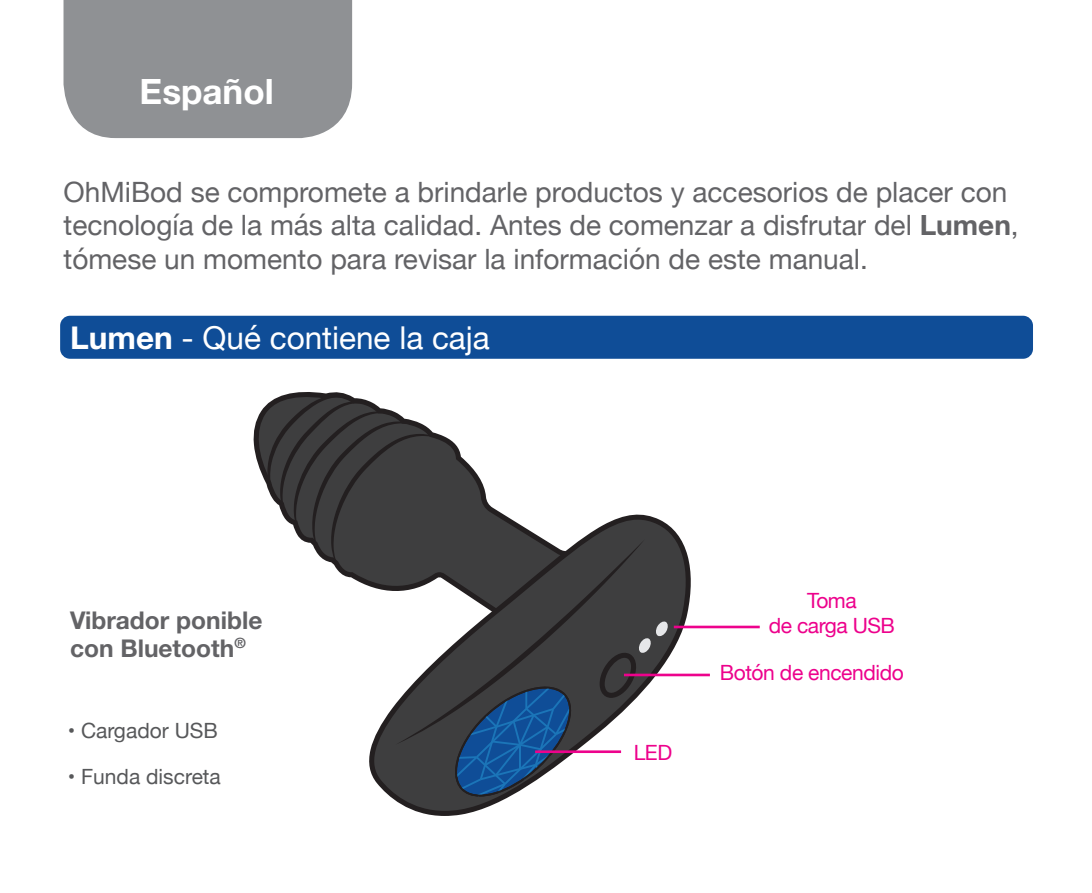
<style>
.page{position:relative;width:1092px;height:893px;background:#fff}
.page>*{position:absolute;margin:0;border:0;box-sizing:border-box;transform-origin:0 0}
.t1{font:700 35px "Helvetica Neue";color:#fff}
.t2{font:31.5px "Helvetica Neue";color:#fff}
.t3{font:28px/33.6px "Helvetica Neue";color:#636366}
.t4{font:700 24.5px/28px "Helvetica Neue";color:#636366}
.t5{font:21px/24.5px "Helvetica Neue";letter-spacing:-.02em;color:#ed028c;text-align:center}
.t6{font:21px "Helvetica Neue";color:#57585a}
.s1{font-weight:700}
</style>
<div class="page">
<div style="left:60px;top:316px;width:972px;height:43px;background:#0f4d97;border-radius:10px"></div>
<div style="left:63px;top:0;width:289px;height:138px;background:#8f9194"></div>
<svg style="left:253px;top:392px;width:235px;height:186px"></svg>
<svg style="left:267px;top:395px;width:177px;height:175px"></svg>
<svg style="left:350px;top:502px;width:343px;height:175px"></svg>
<svg style="left:367px;top:511px;width:325px;height:305px"></svg>
<svg style="left:395px;top:539px;width:249px;height:206px;fill:#3e3e3f"></svg>
<svg style="left:599px;top:621px;width:69px;height:77px;background:#575557"></svg>
<svg style="left:448px;top:680px;width:130px;height:123px;background:#3e5e81"></svg>
<hr style="left:673px;top:626px;width:86px;height:2px;background:#ed028c">
<hr style="left:624px;top:674px;width:85px;height:2px;background:#ed028c">
<hr style="left:535px;top:750px;width:86px;height:3px;background:#ed028c">
<p class="t1" style="left:140px;top:69px;width:136px">Español</p>
<p class="t3" style="left:63px;top:177px;width:956px">OhMiBod se compromete a brindarle productos y accesorios de placer con tecnología de la más alta calidad. Antes de comenzar a disfrutar del <span class="s1">Lumen</span>, tómese un momento para revisar la información de este manual.</p>
<p class="t2" style="left:70px;top:315px;width:421px"><span class="s1">Lumen</span> - Qué contiene la caja</p>
<p class="t4" style="left:70px;top:605px;width:194px">Vibrador ponible con Bluetooth<sup>®</sup></p>
<p class="t6" style="left:68px;top:716px;width:151px">• Cargador USB</p>
<p class="t6" style="left:68px;top:761px;width:154px">• Funda discreta</p>
<p class="t5" style="left:633px;top:742px;width:40px">LED</p>
<p class="t5" style="left:768px;top:590px;width:128px">Toma<br>de carga USB</p>
<p class="t5" style="left:719px;top:662px;width:185px">Botón de encendido</p>
</div>
